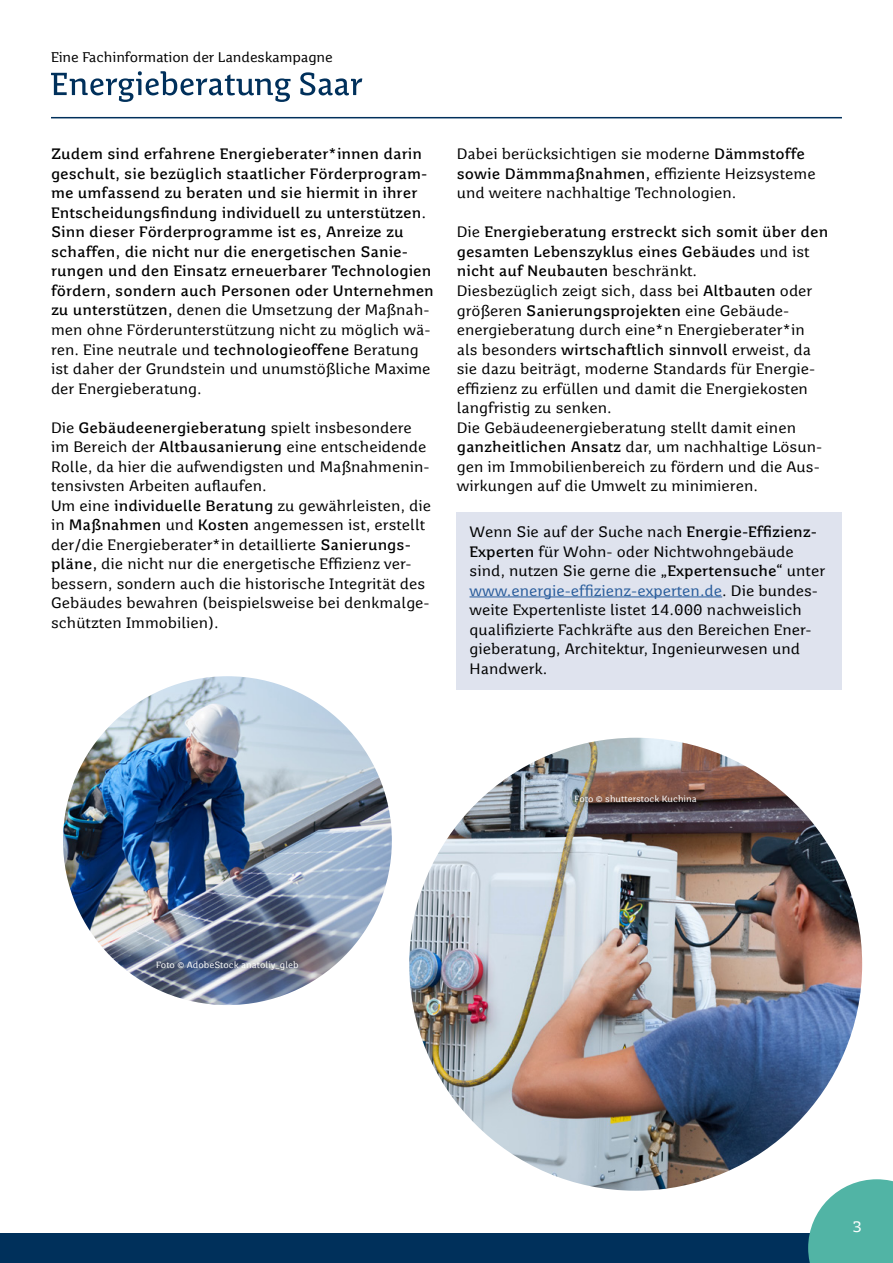
<style>
.page{position:relative;width:893px;height:1263px;background:#fff}
.page>*{position:absolute;margin:0;border:0;box-sizing:border-box;transform-origin:0 0}
.t1{font:15px/19.5px "Saar 1450 Text";color:#000}
.t2{font:700 15px/19.5px "Saar 1450 Text";color:#000}
.t3{font:15px "Saar 1450 Text";color:#fff}
.t4{font:13.95px "Saar 1450 Text";letter-spacing:-.01em;color:#000}
.t5{font:9px "Saar 1450 Text";color:#fff}
.s1{font-weight:400}
.s2{font-weight:700}
.s3{color:#275b9b}
</style>
<div class="page">
<svg style="left:51px;top:71px;width:311px;height:31px"></svg>
<hr style="left:51px;top:117px;width:791px;height:1px;background:#00305b">
<div style="left:457px;top:512px;width:385px;height:177px;background:#dfe3ee"></div>
<hr style="left:469px;top:596px;width:253px;height:1px;background:#275b9b">
<img style="left:63px;top:676px;width:329px;height:329px;border-radius:164px">
<div style="left:147px;top:952px;width:160px;height:26px;background:#000;opacity:.75"></div>
<img style="left:409px;top:738px;width:453px;height:453px;border-radius:226px">
<div style="left:0;top:1233px;width:893px;height:30px;background:#00305b"></div>
<svg style="left:808px;top:1179px;width:85px;height:84px;background:#6abeb1"></svg>
<div style="left:566px;top:786px;width:139px;height:26px;background:#000;opacity:.75"></div>
<p class="t4" style="left:51px;top:49px;width:283px">Eine Fachinformation der Landeskampagne</p>
<p class="t2" style="left:51px;top:144px;width:384px">Zudem sind erfahrene Energieberater*innen darin geschult, sie bezüglich staatlicher Förderprogram&shy;me umfassend zu beraten und sie hiermit in ihrer Entscheidungsfindung individuell zu unterstützen.<br>Sinn dieser Förderprogramme ist es, Anreize zu schaffen, die nicht nur die energetischen Sanie&shy;rungen und den Einsatz erneuerbarer Technologien fördern, sondern auch Personen oder Unternehmen zu unterstützen, <span class="s1">denen die Umsetzung der Maßnah&shy;men ohne Förderunterstützung nicht zu möglich wä&shy;ren. Eine neutrale und</span> technologieoffene <span class="s1">Beratung ist daher der Grundstein und unumstößliche Maxime der Energieberatung.</span></p>
<p class="t1" style="left:51px;top:417px;width:382px">Die <span class="s2">Gebäudeenergieberatung</span> spielt insbesondere im Bereich der <span class="s2">Altbausanierung</span> eine entscheidende Rolle, da hier die aufwendigsten und Maßnahmenin&shy;tensivsten Arbeiten auflaufen.<br>Um eine <span class="s2">individuelle Beratung</span> zu gewährleisten, die in <span class="s2">Maßnahmen</span> und <span class="s2">Kosten</span> angemessen ist, erstellt der/die Energieberater*in detaillierte <span class="s2">Sanierungs&shy;pläne,</span> die nicht nur die energetische Effizienz ver&shy;bessern, sondern auch die historische Integrität des Gebäudes bewahren (beispielsweise bei denkmalge&shy;schützten Immobilien).</p>
<p class="t1" style="left:457px;top:144px;width:360px">Dabei berücksichtigen sie moderne <span class="s2">Dämmstoffe sowie Dämmmaßnahmen,</span> effiziente Heizsysteme und weitere nachhaltige Technologien.</p>
<p class="t1" style="left:457px;top:222px;width:373px">Die <span class="s2">Energieberatung erstreckt sich somit über den gesamten Lebenszyklus eines Gebäudes</span> und ist <span class="s2">nicht auf Neubauten</span> beschränkt.<br>Diesbezüglich zeigt sich, dass bei <span class="s2">Altbauten</span> oder größeren <span class="s2">Sanierungsprojekten</span> eine Gebäude&shy;energieberatung durch eine*n Energieberater*in als besonders <span class="s2">wirtschaftlich sinnvoll</span> erweist, da sie dazu beiträgt, moderne Standards für Energie&shy;effizienz zu erfüllen und damit die Energiekosten langfristig zu senken.<br>Die Gebäudeenergieberatung stellt damit einen <span class="s2">ganzheitlichen Ansatz</span> dar, um nachhaltige Lösun&shy;gen im Immobilienbereich zu fördern und die Aus&shy;wirkungen auf die Umwelt zu minimieren.</p>
<p class="t1" style="left:469px;top:522px;width:357px">Wenn Sie auf der Suche nach <span class="s2">Energie-Effizienz-Experten</span> für Wohn- oder Nichtwohngebäude sind, nutzen Sie gerne die <span class="s2">„Expertensuche“</span> unter <span class="s3">www.energie-effizienz-experten.de</span>. Die bundes&shy;weite Expertenliste listet 14.000 nachweislich qualifizierte Fachkräfte aus den Bereichen Ener&shy;gieberatung, Architektur, Ingenieurwesen und Handwerk.</p>
<p class="t5" style="left:574px;top:794px;width:124px">Foto © shutterstock Kuchina</p>
<p class="t5" style="left:156px;top:959px;width:144px">Foto © AdobeStock anatoliy_gleb</p>
<p class="t3" style="left:853px;top:1218px;width:11px">3</p>
</div>
